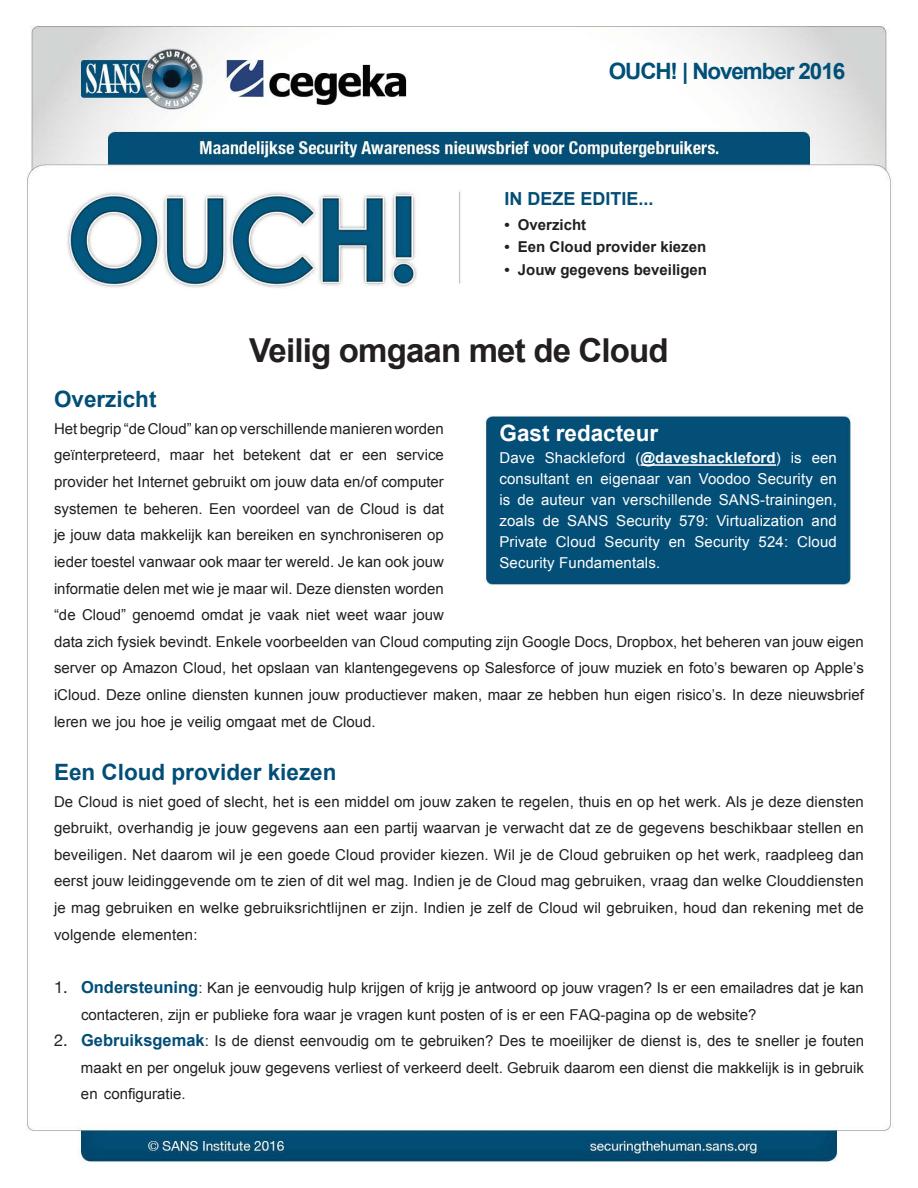
<style>
.page{position:relative;width:918px;height:1188px;background:#fff}
.page>*{position:absolute;margin:0;border:0;box-sizing:border-box;transform-origin:0 0}
.t1{font:700 33px "Arial";letter-spacing:-.025em;color:#231f20}
.MainText{font:700 22.5px "Arial";color:#024e77}
.t2{font:700 22.5px "Arial";letter-spacing:-.05em;color:#004f77}
.t3{font:700 22.5px "Arial";color:#fff}
.t4{font:700 18px "Arial";color:#024e77}
.t5{font:16.5px "Helvetica Neue";color:#231f20}
.MainText-2{font:15px/26.5px "Arial";color:#231f20}
.t6{font:15px/21px "Arial";letter-spacing:.01em;color:#fff}
.t7{font:700 15px "Arial";color:#231f20}
.t8{font:700 15px "Arial";letter-spacing:.01em;color:#fff}
.s1{font-weight:700;font-size:16.5px;color:#024e77}
.s2{font-weight:400}
</style>
<div class="page">
<img style="left:26px;top:25px;width:865px;height:1139px">
<hr style="left:641px;top:464px;width:135px;height:2px;background:#fff">
<p class="t2" style="left:609px;top:56px;width:238px">OUCH! | November 2016</p>
<p class="t4" style="left:504px;top:187px;width:151px">IN DEZE EDITIE...</p>
<p class="t7" style="left:504px;top:214px;width:7px">•</p>
<p class="t7" style="left:518px;top:214px;width:70px">Overzicht</p>
<p class="t7" style="left:504px;top:237px;width:7px">•</p>
<p class="t7" style="left:518px;top:237px;width:190px">Een Cloud provider kiezen</p>
<p class="t7" style="left:504px;top:259px;width:7px">•</p>
<p class="t7" style="left:518px;top:259px;width:191px">Jouw gegevens beveiligen</p>
<p class="t1" style="left:249px;top:328px;width:421px">Veilig omgaan met de Cloud</p>
<p class="MainText" style="left:54px;top:384px;width:104px">Overzicht</p>
<p class="MainText-2" style="left:54px;top:415px;width:391px;text-align:right">Het begrip “de Cloud” kan op verschillende manieren worden service</p>
<p class="t3" style="left:500px;top:418px;width:160px">Gast redacteur</p>
<p class="MainText-2" style="left:54px;top:442px;width:811px">geïnterpreteerd,<br>provider het Internet gebruikt om jouw data en/of computer<br>systemen te beheren. Een voordeel van de Cloud is dat<br>je jouw data makkelijk kan bereiken en synchroniseren op<br>ieder toestel vanwaar ook maar ter wereld. Je kan ook jouw<br>informatie delen met wie je maar wil. Deze diensten worden<br>“de Cloud” genoemd omdat je vaak niet weet waar jouw<br>data zich fysiek bevindt. Enkele voorbeelden van Cloud computing zijn Google Docs, Dropbox, het beheren van jouw eigen server op Amazon Cloud, het opslaan van klantengegevens op Salesforce of jouw muziek en foto s’ bewaren op Apple s’ iCloud. Deze online diensten kunnen jouw productiever maken, maar ze hebben hun eigen risico .s’ In deze nieuwsbrief leren we jou hoe je veilig omgaat met de Cloud.</p>
<p class="MainText" style="left:54px;top:757px;width:284px">Een Cloud provider kiezen</p>
<p class="MainText-2" style="left:54px;top:788px;width:811px;text-align:justify">De Cloud is niet goed of slecht, het is een middel om jouw zaken te regelen, thuis en op het werk. Als je deze diensten gebruikt, overhandig je jouw gegevens aan een partij waarvan je verwacht dat ze de gegevens beschikbaar stellen en beveiligen. Net daarom wil je een goede Cloud provider kiezen. Wil je de Cloud gebruiken op het werk, raadpleeg dan eerst jouw leidinggevende om te zien of dit wel mag. Indien je de Cloud mag gebruiken, vraag dan welke Clouddiensten je mag gebruiken en welke gebruiksrichtlijnen er zijn. Indien je zelf de Cloud wil gebruiken, houd dan rekening met de volgende elementen:</p>
<p class="MainText-2" style="left:81px;top:975px;width:784px"><span class="s1">Ondersteuning</span>: Kan je eenvoudig hulp krijgen of krijg je antwoord op jouw vragen? Is er een emailadres dat je kan</p>
<p class="MainText-2" style="left:213px;top:442px;width:22px">het</p>
<p class="MainText-2" style="left:243px;top:442px;width:59px">betekent</p>
<p class="MainText-2" style="left:310px;top:442px;width:22px">dat</p>
<p class="MainText-2" style="left:170px;top:442px;width:36px">maar</p>
<p class="MainText-2" style="left:340px;top:442px;width:15px">er</p>
<p class="MainText-2" style="left:362px;top:442px;width:27px">een</p>
<p class="t8" style="left:635px;top:448px;width:147px"><span class="s2">(</span>@daveshackleford<span class="s2">)</span></p>
<p class="t6" style="left:545px;top:448px;width:82px">Shackleford</p>
<p class="t6" style="left:500px;top:448px;width:37px">Dave</p>
<p class="t6" style="left:791px;top:448px;width:12px">is</p>
<p class="t6" style="left:812px;top:448px;width:27px">een</p>
<p class="t6" style="left:758px;top:469px;width:57px">Security</p>
<p class="t6" style="left:500px;top:469px;width:71px">consultant</p>
<p class="t6" style="left:600px;top:469px;width:61px">eigenaar</p>
<p class="t6" style="left:699px;top:469px;width:53px">Voodoo</p>
<p class="t6" style="left:576px;top:469px;width:18px">en</p>
<p class="t6" style="left:667px;top:469px;width:26px">van</p>
<p class="t6" style="left:820px;top:469px;width:18px">en</p>
<p class="t6" style="left:719px;top:490px;width:120px">SANS-trainingen,</p>
<p class="t6" style="left:500px;top:490px;width:12px">is</p>
<p class="t6" style="left:517px;top:490px;width:18px">de</p>
<p class="t6" style="left:623px;top:490px;width:91px">verschillende</p>
<p class="t6" style="left:541px;top:490px;width:45px">auteur</p>
<p class="t6" style="left:591px;top:490px;width:26px">van</p>
<p class="t6" style="left:567px;top:511px;width:43px">SANS</p>
<p class="t6" style="left:616px;top:511px;width:57px">Security</p>
<p class="t6" style="left:679px;top:511px;width:31px">579:</p>
<p class="t6" style="left:500px;top:511px;width:37px">zoals</p>
<p class="t6" style="left:543px;top:511px;width:18px">de</p>
<p class="t6" style="left:716px;top:511px;width:89px">Virtualization</p>
<p class="t6" style="left:812px;top:511px;width:27px">and</p>
<p class="t6" style="left:556px;top:532px;width:41px">Cloud</p>
<p class="t6" style="left:605px;top:532px;width:57px">Security</p>
<p class="t6" style="left:695px;top:532px;width:57px">Security</p>
<p class="t6" style="left:797px;top:532px;width:41px">Cloud</p>
<p class="t6" style="left:759px;top:532px;width:31px">524:</p>
<p class="t6" style="left:500px;top:532px;width:162px">Private<br>Security Fundamentals.</p>
<p class="t6" style="left:669px;top:532px;width:18px">en</p>
<p class="t5" style="left:54px;top:975px;width:15px">1.</p>
<p class="t5" style="left:54px;top:1028px;width:15px">2.</p>
<p class="MainText-2" style="left:81px;top:1001px;width:677px">contacteren, zijn er publieke fora waar je vragen kunt posten of is er een FAQ-pagina op de website?</p>
<p class="MainText-2" style="left:81px;top:1028px;width:785px"><span class="s1">Gebruiksgemak</span>: Is de dienst eenvoudig om te gebruiken? Des te moeilijker de dienst is, des te sneller je fouten</p>
<p class="MainText-2" style="left:81px;top:1054px;width:784px">maakt en per ongeluk jouw gegevens verliest of verkeerd deelt. Gebruik daarom een dienst die makkelijk is in gebruik en configuratie.</p>
</div>
